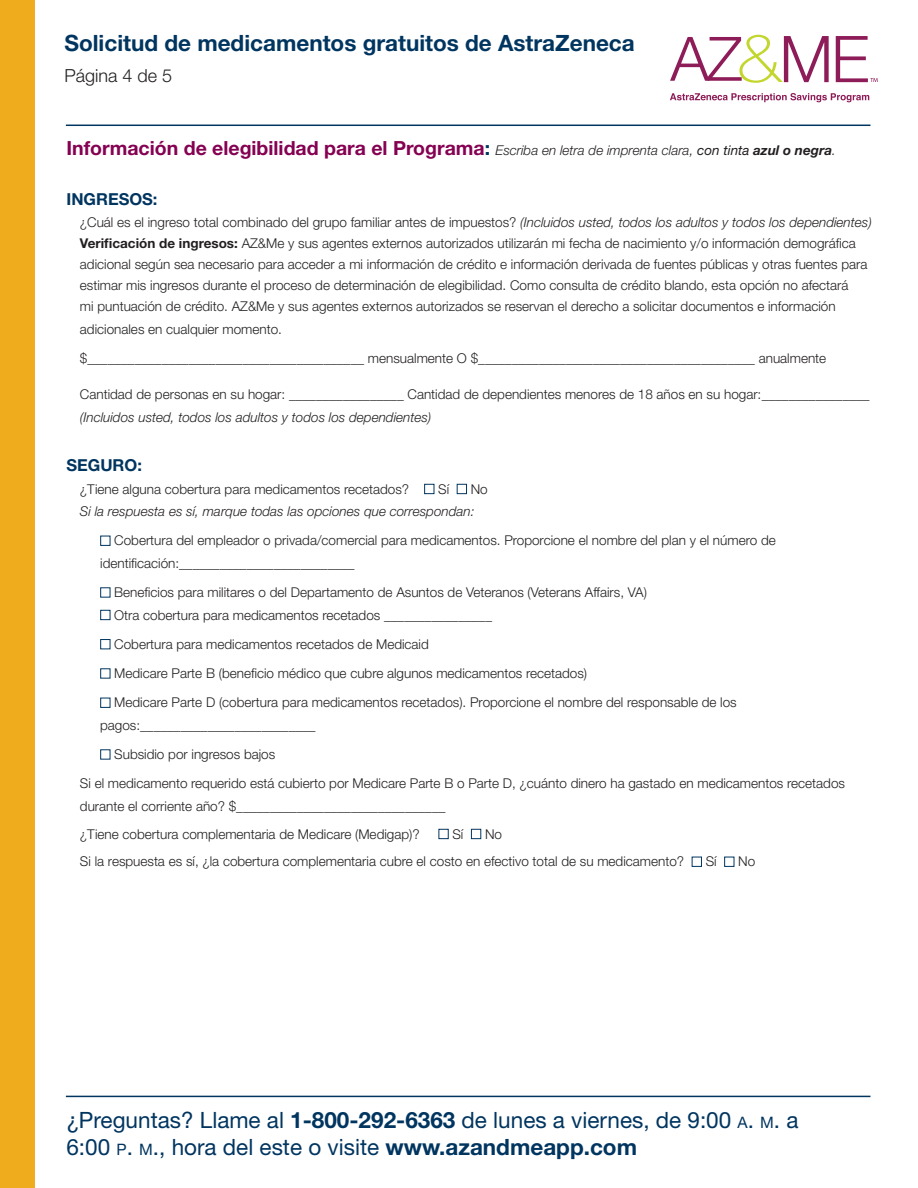
<style>
.page{position:relative;width:918px;height:1188px;background:#fff}
.page>*{position:absolute;margin:0;border:0;box-sizing:border-box;transform-origin:0 0}
.t1{font:22.5px/27px "Helvetica Neue LT Std";color:#003560}
.t2{font:700 22.5px "Helvetica Neue LT Std";color:#003560}
.t3{font:700 19.5px "Helvetica Neue LT Std";color:#850152}
.t4{font:300 18px "Helvetica Neue LT Std";color:#231f20}
.t5{font:700 16.5px "Helvetica Neue LT Std";color:#003560}
.t6{font:300 13.5px/21px "Helvetica Neue LT Std";color:#231f20}
.t7{font:italic 300 13.5px/22.5px "Helvetica Neue LT Std";color:#231f20}
.s1{color:#003560}
.s2{font-weight:300;font-style:italic;font-size:13.5px;color:#231f20}
.s3{font-weight:400;font-style:italic;font-size:13.5px;color:#231f20}
.s4{font-style:italic;font-size:13.5px;color:#231f20}
.s5{font-style:italic}
.s6{font-weight:700}
.s7{font-style:normal}
.s8{font-size:15.75px}
.s9{font-style:inherit}
</style>
<div class="page">
<hr style="left:66px;top:125px;width:804px;height:1px;background:#003560">
<svg style="left:670px;top:93px;width:199px;height:9px"></svg>
<svg style="left:670px;top:35px;width:159px;height:48px"></svg>
<svg style="left:836px;top:36px;width:42px;height:46px"></svg>
<hr style="left:66px;top:1096px;width:804px;height:1px;background:#003560">
<div style="left:0;top:0;width:35px;height:1188px;background:#efac1c"></div>
<h1 class="t2" style="left:64px;top:29px;width:572px">Solicitud de medicamentos gratuitos de AstraZeneca</h1>
<h3 class="t4" style="left:64px;top:64px;width:109px">Página 4 de 5</h3>
<h2 class="t3" style="left:66px;top:136px;width:771px">Información de elegibilidad para el Programa<span class="s1">:</span> <span class="s2">Escriba en letra de imprenta clara,</span> <span class="s3">con tinta</span> <span class="s4">azul o negra</span><span class="s2">.</span></h2>
<p class="t5" style="left:66px;top:189px;width:93px">INGRESOS:</p>
<p class="t6" style="left:80px;top:212px;width:793px">¿Cuál es el ingreso total combinado del grupo familiar antes de impuestos? <span class="s5">(Incluidos usted, todos los adultos y todos los dependientes)<br></span><span class="s6">Verificación de ingresos:</span> AZ&amp;Me y sus agentes externos autorizados utilizarán mi fecha de nacimiento y/o información demográfica adicional según sea necesario para acceder a mi información de crédito e información derivada de fuentes públicas y otras fuentes para estimar mis ingresos durante el proceso de determinación de elegibilidad. Como consulta de crédito blando, esta opción no afectará<br>mi puntuación de crédito. AZ&amp;Me y sus agentes externos autorizados se reservan el derecho a solicitar documentos e información</p>
<p class="t6" style="left:80px;top:314px;width:748px;line-height:29.2px">adicionales en cualquier momento.<br>$_________________________________________ mensualmente O $_________________________________________ anualmente</p>
<p class="t6" style="left:80px;top:384px;width:791px">Cantidad de personas en su hogar: _________________ Cantidad de dependientes menores de 18 años en su hogar:________________</p>
<p class="t7" style="left:80px;top:405px;width:353px">(Incluidos usted, todos los adultos y todos los dependientes)</p>
<p class="t5" style="left:66px;top:455px;width:77px">SEGURO:</p>
<p class="t7" style="left:80px;top:477px;width:409px"><span class="s7">¿Tiene alguna cobertura para medicamentos recetados?</span> <span class="s1">■</span> <span class="s7">Sí</span> <span class="s1">■</span> <span class="s7">No<br></span>Si la respuesta es sí, marque todas las opciones que correspondan:</p>
<p class="t6" style="left:100px;top:529px;width:677px;line-height:22.5px"><span class="s1">■</span> Cobertura del empleador o privada/comercial para medicamentos. Proporcione el nombre del plan y el número de identificación:__________________________</p>
<p class="t6" style="left:100px;top:582px;width:548px"><span class="s1">■</span> Beneficios para militares o del Departamento de Asuntos de Veteranos (Veterans Affairs, VA)</p>
<p class="t6" style="left:100px;top:604px;width:393px"><span class="s1">■</span> Otra cobertura para medicamentos recetados ________________</p>
<p class="t6" style="left:100px;top:633px;width:330px"><span class="s1">■</span> Cobertura para medicamentos recetados de Medicaid</p>
<p class="t6" style="left:100px;top:663px;width:488px"><span class="s1">■</span> Medicare Parte B (beneficio médico que cubre algunos medicamentos recetados)</p>
<p class="t6" style="left:100px;top:691px;width:638px;line-height:22.5px"><span class="s1">■</span> Medicare Parte D (cobertura para medicamentos recetados). Proporcione el nombre del responsable de los pagos:__________________________</p>
<p class="t6" style="left:80px;top:739px;width:767px;line-height:29.2px;text-indent:20px"><span class="s1">■</span> Subsidio por ingresos bajos<br>Si el medicamento requerido está cubierto por Medicare Parte B o Parte D, ¿cuánto dinero ha gastado en medicamentos recetados</p>
<p class="t6" style="left:80px;top:792px;width:367px;line-height:27.8px">durante el corriente año? $_______________________________ ¿Tiene cobertura complementaria de Medicare (Medigap)?</p>
<p class="t6" style="left:80px;top:820px;width:677px;line-height:27.8px;text-indent:358px"><span class="s1">■</span> Sí <span class="s1">■</span> No<br>Si la respuesta es sí, ¿la cobertura complementaria cubre el costo en efectivo total de su medicamento? <span class="s1">■</span> Sí <span class="s1">■</span> No</p>
<h1 class="t1" style="left:66px;top:1106px;width:734px">¿Preguntas? Llame al <span class="s6">1-800-292-6363</span> de lunes a viernes, de 9:00 <span class="s8">A</span><span class="s9">.</span> <span class="s8">M</span><span class="s9">.</span> a<br>6:00 <span class="s8">P</span><span class="s9">.</span> <span class="s8">M</span><span class="s9">.</span>, hora del este o visite <span class="s6">www.azandmeapp.com</span></h1>
</div>
